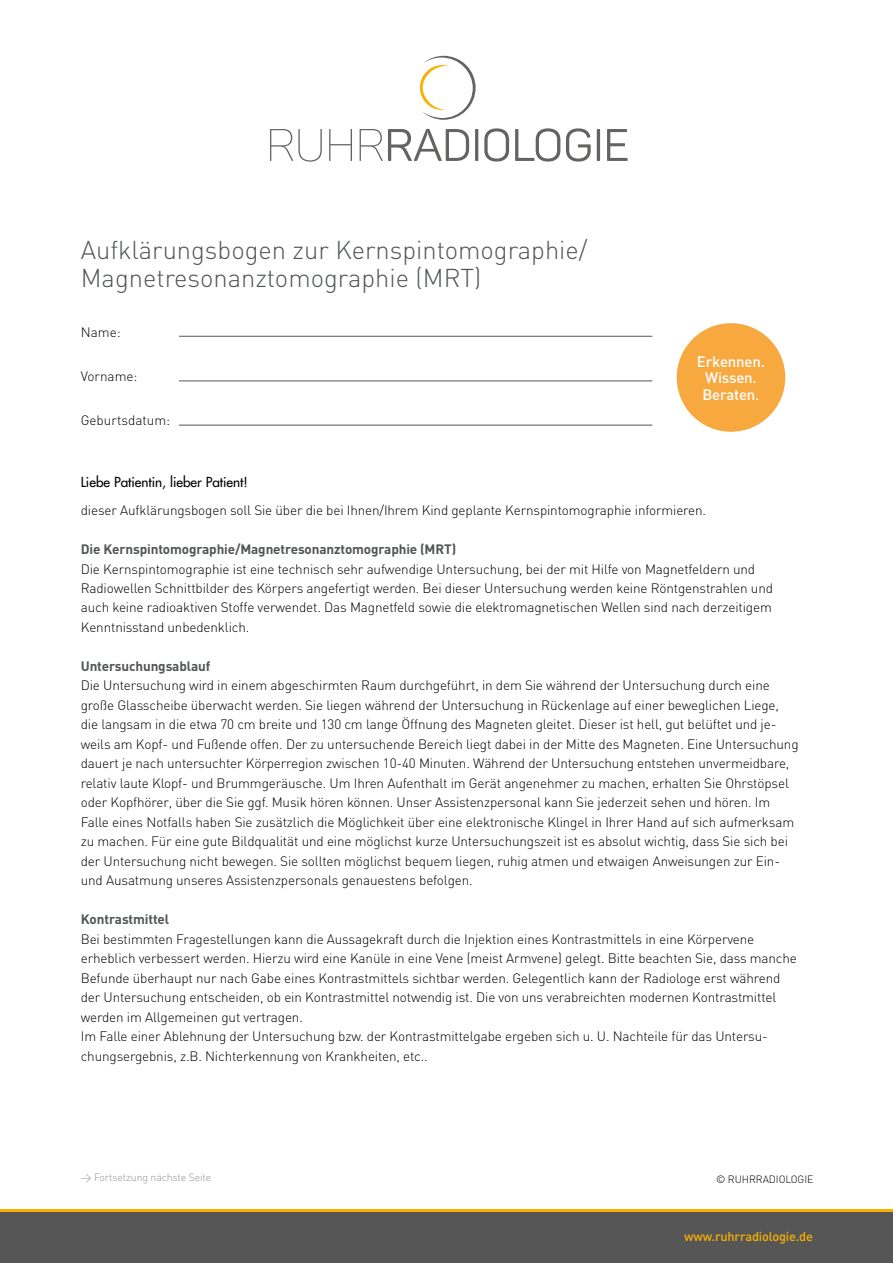
<style>
.page{position:relative;width:893px;height:1263px;background:#fff}
.page>*{position:absolute;margin:0;border:0;box-sizing:border-box;transform-origin:0 0}
.t1{font:300 25.5px/28.5px "DIN";color:#535555}
.t2{font:500 15px/16.4px "DIN";letter-spacing:-.01em;color:#fff;text-align:center}
.t3{font:300 13.5px/19.5px "DIN";letter-spacing:-.01em;color:#000}
.t4{font:700 13.5px "DIN";letter-spacing:-.01em;color:#535555}
.t5{font:13.5px "Futura";color:#000}
.t6{font:500 12.75px "DIN";letter-spacing:-.01em;color:#f9b000}
.t7{font:300 10.5px "DIN";letter-spacing:-.01em;color:#919292}
.t8{font:300 10.5px "DIN";color:#000}
</style>
<div class="page">
<hr style="left:179px;top:336px;width:473px;height:1px;background:#535555">
<hr style="left:179px;top:381px;width:473px;height:1px;background:#535555">
<hr style="left:179px;top:425px;width:473px;height:1px;background:#535555">
<div style="left:677px;top:323px;width:108px;height:109px;background:#f7a940;border-radius:50%"></div>
<div style="left:0;top:1211px;width:893px;height:52px;background:#565656"></div>
<hr style="left:0;top:1210px;width:893px;height:2px;background:#f9b000">
<svg style="left:270px;top:128px;width:358px;height:34px"></svg>
<svg style="left:420px;top:56px;width:56px;height:64px"></svg>
<h1 class="t1" style="left:81px;top:235px;width:508px">Aufklärungsbogen zur Kernspintomographie/<br>Magnetresonanztomographie (MRT)</h1>
<p class="t3" style="left:81px;top:322px;width:41px">Name:</p>
<p class="t3" style="left:81px;top:366px;width:58px">Vorname:</p>
<p class="t3" style="left:81px;top:410px;width:91px">Geburtsdatum:</p>
<p class="t2" style="left:697px;top:353px;width:70px">Erkennen.<br>Wissen.<br>Beraten.</p>
<p class="t5" style="left:81px;top:474px;width:169px">Liebe Patientin, lieber Patient!</p>
<p class="t3" style="left:81px;top:500px;width:627px">dieser Aufklärungsbogen soll Sie über die bei Ihnen/Ihrem Kind geplante Kernspintomographie informieren.</p>
<p class="t4" style="left:81px;top:540px;width:377px">Die Kernspintomographie/Magnetresonanztomographie (MRT)</p>
<p class="t3" style="left:81px;top:559px;width:694px">Die Kernspintomographie ist eine technisch sehr aufwendige Untersuchung, bei der mit Hilfe von Magnetfeldern und Radiowellen Schnittbilder des Körpers angefertigt werden. Bei dieser Untersuchung werden keine Röntgenstrahlen und auch keine radioaktiven Stoffe verwendet. Das Magnetfeld sowie die elektromagnetischen Wellen sind nach derzeitigem Kenntnisstand unbedenklich.</p>
<p class="t4" style="left:81px;top:657px;width:131px">Untersuchungsablauf</p>
<p class="t3" style="left:81px;top:676px;width:719px">Die Untersuchung wird in einem abgeschirmten Raum durchgeführt, in dem Sie während der Untersuchung durch eine große Glasscheibe überwacht werden. Sie liegen während der Untersuchung in Rückenlage auf einer beweglichen Liege, die langsam in die etwa 70 cm breite und 130 cm lange Öffnung des Magneten gleitet. Dieser ist hell, gut belüftet und je&shy;weils am Kopf- und Fußende offen. Der zu untersuchende Bereich liegt dabei in der Mitte des Magneten. Eine Untersuchung dauert je nach untersuchter Körperregion zwischen 10-40 Minuten. Während der Untersuchung entstehen unvermeidbare, relativ laute Klopf- und Brummgeräusche. Um Ihren Aufenthalt im Gerät angenehmer zu machen, erhalten Sie Ohrstöpsel oder Kopfhörer, über die Sie ggf. Musik hören können. Unser Assistenzpersonal kann Sie jederzeit sehen und hören. Im Falle eines Notfalls haben Sie zusätzlich die Möglichkeit über eine elektronische Klingel in Ihrer Hand auf sich aufmerksam zu machen. Für eine gute Bildqualität und eine möglichst kurze Untersuchungszeit ist es absolut wichtig, dass Sie sich bei der Untersuchung nicht bewegen. Sie sollten möglichst bequem liegen, ruhig atmen und etwaigen Anweisungen zur Ein&shy;und Ausatmung unseres Assistenzpersonals genauestens befolgen.</p>
<p class="t4" style="left:81px;top:911px;width:90px">Kontrastmittel</p>
<p class="t3" style="left:81px;top:929px;width:718px">Bei bestimmten Fragestellungen kann die Aussagekraft durch die Injektion eines Kontrastmittels in eine Körpervene erheblich verbessert werden. Hierzu wird eine Kanüle in eine Vene (meist Armvene) gelegt. Bitte beachten Sie, dass manche Befunde überhaupt nur nach Gabe eines Kontrastmittels sichtbar werden. Gelegentlich kann der Radiologe erst während der Untersuchung entscheiden, ob ein Kontrastmittel notwendig ist. Die von uns verabreichten modernen Kontrastmittel werden im Allgemeinen gut vertragen.<br>Im Falle einer Ablehnung der Untersuchung bzw. der Kontrastmittelgabe ergeben sich u. U. Nachteile für das Untersu&shy;chungsergebnis, z.B. Nichterkennung von Krankheiten, etc..</p>
<p class="t7" style="left:81px;top:1170px;width:132px">&gt; Fortsetzung nächste Seite</p>
<p class="t8" style="left:716px;top:1172px;width:27px">© Ruhr</p>
<p class="t8" style="left:756px;top:1172px;width:14px">Radiologie</p>
<p class="t6" style="left:684px;top:1228px;width:130px">www.ruhrradiologie.de</p>
</div>
